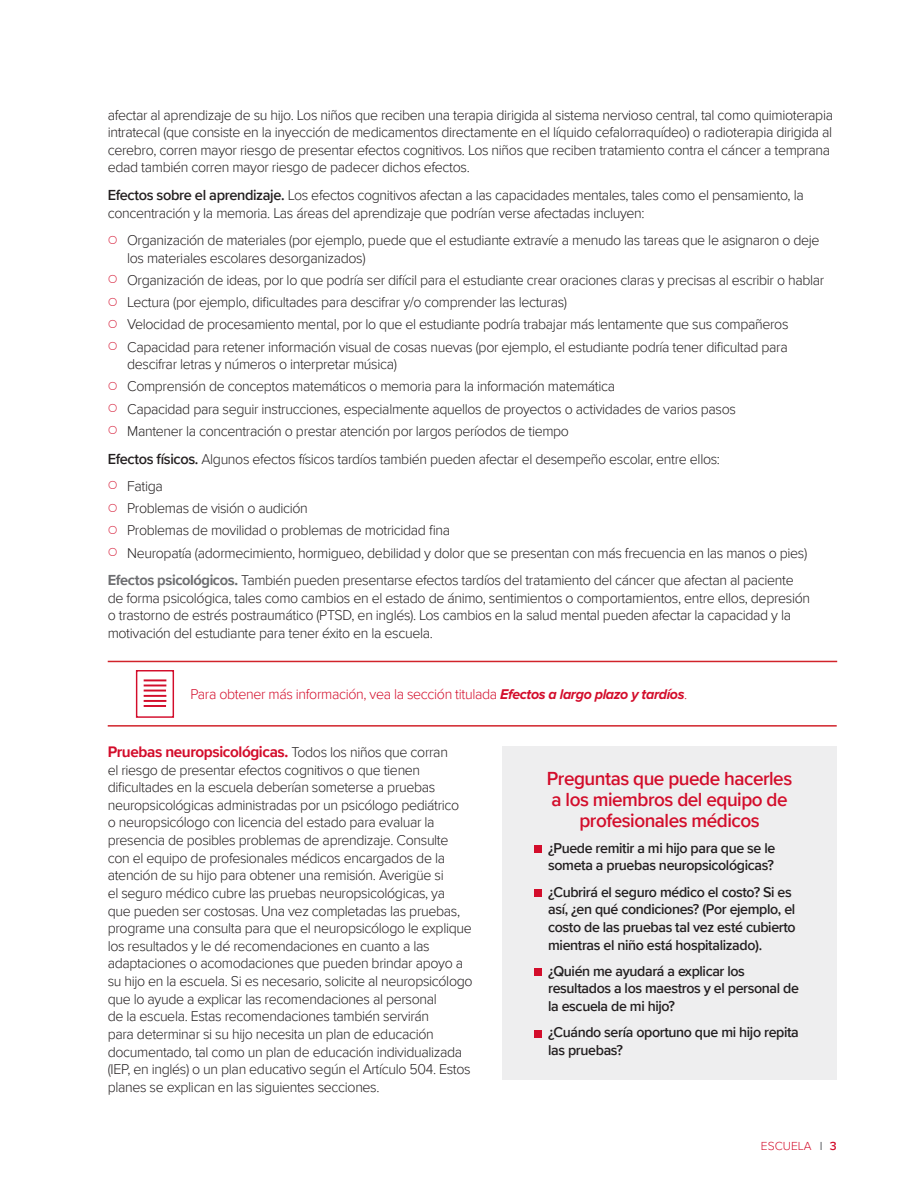
<style>
.page{position:relative;width:918px;height:1188px;background:#fff}
.page>*{position:absolute;margin:0;border:0;box-sizing:border-box;transform-origin:0 0}
.Body_text{font:600 19.5px/21px "Proxima Nova";letter-spacing:-.025em;color:#d30d2b;text-align:center}
.Body_text-2{font:700 15.75px "Proxima Nova";letter-spacing:-.025em;color:#d30d2b}
.Body_text-3{font:300 14.7px/17.5px "Proxima Nova";letter-spacing:-.025em;color:#231f20}
.Body_text-4{font:600 14.7px/17.7px "Proxima Nova";letter-spacing:-.025em;color:#231f20}
.Body_text-5{font:300 14.7px "Proxima Nova";letter-spacing:-.025em;color:#d30d2b}
.t1{font:300 12px "Proxima Nova";color:#d30d2b}
.s1{font-weight:600;font-size:15px}
.s2{font-weight:700;font-size:15px;color:#6c6d70}
.s3{font-weight:700;font-style:italic}
.s4{font-weight:300;font-size:14.7px;color:#231f20}
.s5{font-weight:600;color:#808285}
.s6{font-weight:600}
</style>
<div class="page">
<hr style="left:108px;top:661px;width:729px;height:1px;background:#d1232a">
<hr style="left:108px;top:725px;width:729px;height:2px;background:#d1232a">
<div style="left:502px;top:746px;width:335px;height:334px;background:#eeeeef"></div>
<div style="left:534px;top:845px;width:8px;height:8px;background:#d30d2b"></div>
<div style="left:534px;top:889px;width:8px;height:8px;background:#d30d2b"></div>
<div style="left:534px;top:968px;width:8px;height:8px;background:#d30d2b"></div>
<div style="left:534px;top:1030px;width:8px;height:7px;background:#d30d2b"></div>
<div style="left:136px;top:670px;width:38px;height:48px;background:#fff;border:1px solid #d30d2b"></div>
<hr style="left:144px;top:679px;width:22px;height:2px;background:#d30d2b">
<svg style="left:144px;top:685px;width:22px;height:1px"></svg>
<hr style="left:144px;top:690px;width:22px;height:2px;background:#d30d2b">
<hr style="left:144px;top:695px;width:22px;height:2px;background:#d30d2b">
<hr style="left:144px;top:700px;width:22px;height:2px;background:#d30d2b">
<hr style="left:144px;top:705px;width:22px;height:2px;background:#d30d2b">
<p class="Body_text-3" style="left:108px;top:105px;width:727px">afectar al aprendizaje de su hijo. Los niños que reciben una terapia dirigida al sistema nervioso central, tal como quimioterapia intratecal (que consiste en la inyección de medicamentos directamente en el líquido cefalorraquídeo) o radioterapia dirigida al cerebro, corren mayor riesgo de presentar efectos cognitivos. Los niños que reciben tratamiento contra el cáncer a temprana edad también corren mayor riesgo de padecer dichos efectos.</p>
<p class="Body_text-3" style="left:108px;top:186px;width:698px"><span class="s1">Efectos sobre el aprendizaje.</span> Los efectos cognitivos afectan a las capacidades mentales, tales como el pensamiento, la concentración y la memoria. Las áreas del aprendizaje que podrían verse afectadas incluyen:</p>
<p class="Body_text-3" style="left:127px;top:231px;width:694px">Organización de materiales (por ejemplo, puede que el estudiante extravíe a menudo las tareas que le asignaron o deje los materiales escolares desorganizados)</p>
<p class="Body_text-3" style="left:127px;top:270px;width:699px">Organización de ideas, por lo que podría ser difícil para el estudiante crear oraciones claras y precisas al escribir o hablar</p>
<p class="Body_text-3" style="left:127px;top:293px;width:441px">Lectura (por ejemplo, dificultades para descifrar y/o comprender las lecturas)</p>
<p class="Body_text-3" style="left:127px;top:315px;width:663px">Velocidad de procesamiento mental, por lo que el estudiante podría trabajar más lentamente que sus compañeros</p>
<p class="Body_text-3" style="left:127px;top:337px;width:662px">Capacidad para retener información visual de cosas nuevas (por ejemplo, el estudiante podría tener dificultad para descifrar letras y números o interpretar música)</p>
<p class="Body_text-3" style="left:127px;top:377px;width:490px">Comprensión de conceptos matemáticos o memoria para la información matemática</p>
<p class="Body_text-3" style="left:127px;top:399px;width:610px">Capacidad para seguir instrucciones, especialmente aquellos de proyectos o actividades de varios pasos</p>
<p class="Body_text-3" style="left:127px;top:421px;width:443px">Mantener la concentración o prestar atención por largos períodos de tiempo</p>
<p class="Body_text-3" style="left:108px;top:449px;width:614px"><span class="s1">Efectos físicos.</span> Algunos efectos físicos tardíos también pueden afectar el desempeño escolar, entre ellos:</p>
<p class="Body_text-3" style="left:127px;top:476px;width:37px">Fatiga</p>
<p class="Body_text-3" style="left:127px;top:499px;width:182px">Problemas de visión o audición</p>
<p class="Body_text-3" style="left:127px;top:521px;width:324px">Problemas de movilidad o problemas de motricidad fina</p>
<p class="Body_text-3" style="left:127px;top:543px;width:682px">Neuropatía (adormecimiento, hormigueo, debilidad y dolor que se presentan con más frecuencia en las manos o pies)</p>
<p class="Body_text-3" style="left:108px;top:570px;width:704px"><span class="s2">Efectos psicológicos.</span> También pueden presentarse efectos tardíos del tratamiento del cáncer que afectan al paciente de forma psicológica, tales como cambios en el estado de ánimo, sentimientos o comportamientos, entre ellos, depresión o trastorno de estrés postraumático (PTSD, en inglés). Los cambios en la salud mental pueden afectar la capacidad y la motivación del estudiante para tener éxito en la escuela.</p>
<p class="Body_text-5" style="left:190px;top:684px;width:498px">Para obtener más información, vea la sección titulada <span class="s3">Efectos a largo plazo y tardíos</span>.</p>
<p class="Body_text-2" style="left:108px;top:740px;width:342px">Pruebas neuropsicológicas. <span class="s4">Todos los niños que corran</span></p>
<p class="Body_text-3" style="left:108px;top:760px;width:366px">el riesgo de presentar efectos cognitivos o que tienen dificultades en la escuela deberían someterse a pruebas neuropsicológicas administradas por un psicólogo pediátrico<br>o neuropsicólogo con licencia del estado para evaluar la presencia de posibles problemas de aprendizaje. Consulte con el equipo de profesionales médicos encargados de la atención de su hijo para obtener una remisión. Averigüe si<br>el seguro médico cubre las pruebas neuropsicológicas, ya<br>que pueden ser costosas. Una vez completadas las pruebas, programe una consulta para que el neuropsicólogo le explique los resultados y le dé recomendaciones en cuanto a las adaptaciones o acomodaciones que pueden brindar apoyo a su hijo en la escuela. Si es necesario, solicite al neuropsicólogo que lo ayude a explicar las recomendaciones al personal<br>de la escuela. Estas recomendaciones también servirán<br>para determinar si su hijo necesita un plan de educación documentado, tal como un plan de educación individualizada (IEP, en inglés) o un plan educativo según el Artículo 504. Estos planes se explican en las siguientes secciones.</p>
<p class="Body_text" style="left:547px;top:768px;width:247px">Preguntas que puede hacerles a los miembros del equipo de profesionales médicos</p>
<p class="Body_text-4" style="left:548px;top:839px;width:229px">¿Puede remitir a mi hijo para que se le someta a pruebas neuropsicológicas?</p>
<p class="Body_text-4" style="left:548px;top:883px;width:249px">¿Cubrirá el seguro médico el costo? Si es así, ¿en qué condiciones? (Por ejemplo, el costo de las pruebas tal vez esté cubierto mientras el niño está hospitalizado).</p>
<p class="Body_text-4" style="left:548px;top:962px;width:252px">¿Quién me ayudará a explicar los resultados a los maestros y el personal de la escuela de mi hijo?</p>
<p class="Body_text-4" style="left:548px;top:1023px;width:252px">¿Cuándo sería oportuno que mi hijo repita las pruebas?</p>
<p class="t1" style="left:761px;top:1137px;width:77px">ESCUELA <span class="s5">l</span> <span class="s6">3</span></p>
</div>
